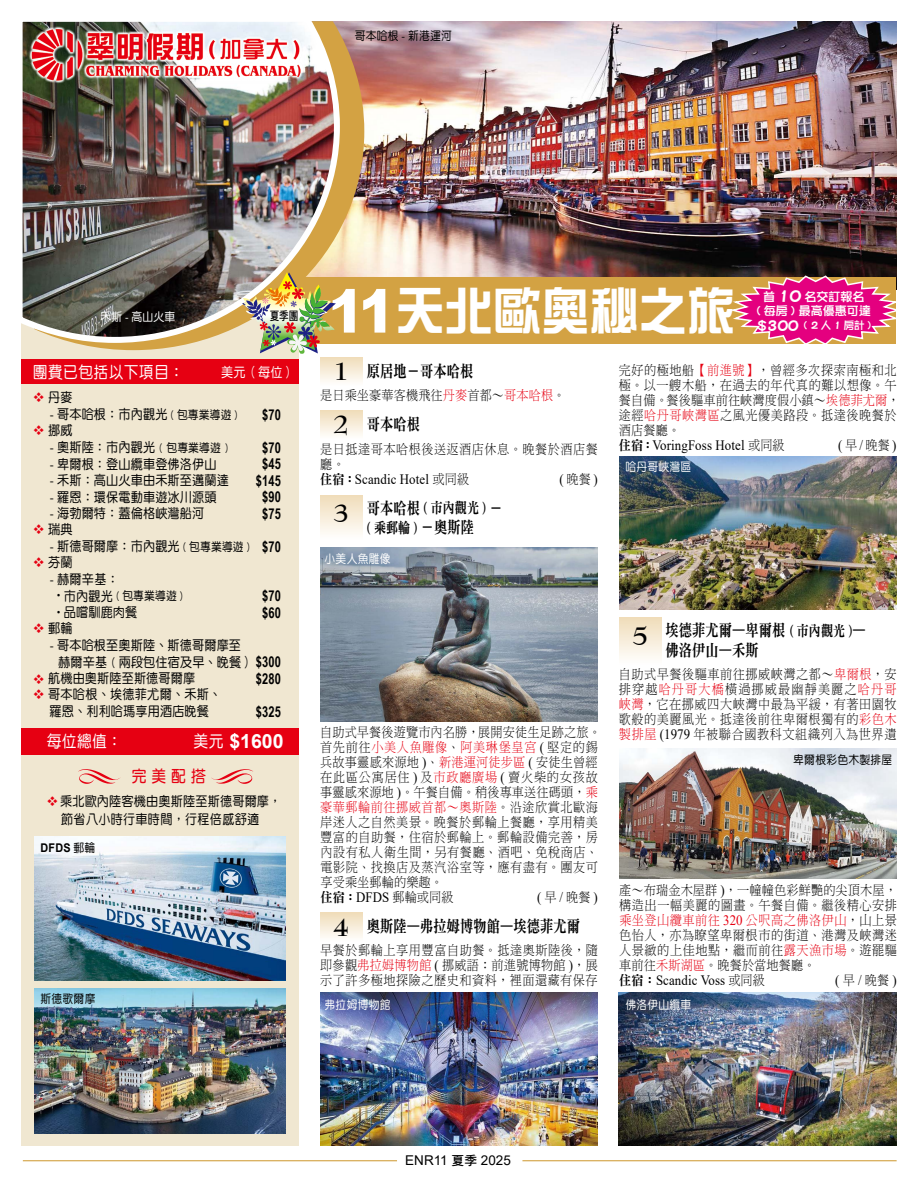
<style>
.page{position:relative;width:918px;height:1188px;background:#fff}
.page>*{position:absolute;margin:0;border:0;box-sizing:border-box;transform-origin:0 0}
.t1{font:51px "DF Zong Yi Std W7";color:#fff;scale:.95 1}
.t2{font:700 25.5px/53.4px "Bernhard Modern BT";color:#000}
.t3{font:700 19.5px "Arial";color:#fff}
.t4{font:16.5px/19.5px "DF Ming Std W9";letter-spacing:.01em;color:#000;scale:.8 1}
.t5{font:16.5px "DF Yuan Std W5";letter-spacing:.02em;color:#fff;scale:.9 1}
.t6{font:16.5px "DF Yuan Std W7";color:#e60012;scale:.9 1}
.t7{font:700 15px "Arial Narrow";letter-spacing:.01em;color:#000;scale:.9 1}
.t8{font:15px/19.5px "DF Ming Std W9";letter-spacing:.01em;color:#000;scale:.8 1}
.t9{font:14.25px "Times New Roman";letter-spacing:.01em;color:#000;scale:.9 1}
.t10{font:13.5px/15px "DF Ming Std W3";letter-spacing:.04em;color:#000;scale:.9 1}
.t11{font:13.5px/17.2px "DF Yuan Std W5";letter-spacing:.01em;color:#000;text-align:center;scale:.9 1}
.t12{font:13.5px "DF Ming Std W3";letter-spacing:.01em;color:#000;scale:.9 1}
.t13{font:13.5px "Arial";color:#000}
.t14{font:13.5px "DF Yuan Std W5";color:#fff;scale:.9 1}
.t15{font:12px "DF Yuan Std W5";letter-spacing:.02em;color:#000;scale:.9 1}
.t16{font:12px "DF Yuan Std W5";letter-spacing:.02em;color:#fff;scale:.9 1}
.t17{font:12px/14.2px "DFPOP1 Std W7";color:#fff;text-align:center}
.t18{font:700 12px "Arial";color:#000;scale:.9 1}
.t19{font:12px "DF Hei Std W7";color:#000;scale:.8 1}
.t20{font:10.5px "DFPOP1 Std W7";color:#fff}
.s1{color:#e60012}
.s2{font-size:12px}
.s3{font-family:"Arial Narrow";font-weight:700;font-size:15px}
.s4{font-size:13.5px}
.s5{font-family:"DF Yuan Std W5";font-weight:400;font-size:16.5px}
.s6{font-family:"DF Yuan Std W5";font-weight:400}
.s7{font-family:"Arial";font-weight:900;font-size:60px}
.s8{font-size:16.5px}
.s9{font-size:15px}
.s10{font-family:"DF Ming Std W9";font-size:13.5px}
.s11{font-family:"DF Ming Std W3";font-size:13.5px}
.s12{font-family:"Times New Roman";font-size:14.25px}
.s13{font-family:"DF Ming Std W9"}
.s14{font-family:"Times New Roman";font-size:14.25px;color:#e60012}
.s15{font-family:"DF Hei Std W7";font-size:12.75px}
</style>
<div class="page">
<img style="left:364px;top:21px;width:532px;height:256px">
<div style="left:270px;top:277px;width:626px;height:67px;background:#d3a243"></div>
<div style="left:21px;top:301px;width:278px;height:844px;background:#f0e7d1"></div>
<svg style="left:89px;top:21px;width:275px;height:329px;fill:#d3a243"></svg>
<img style="left:21px;top:21px;width:322px;height:325px">
<img style="left:28px;top:26px;width:277px;height:57px">
<div style="left:320px;top:357px;width:43px;height:30px;background:linear-gradient(to bottom,#f0ddb9,#fffffe)"></div>
<svg style="left:320px;top:411px;width:43px;height:24px"></svg>
<div style="left:320px;top:495px;width:43px;height:47px;background:linear-gradient(to bottom,#f0dcb9,#fff)"></div>
<div style="left:619px;top:618px;width:43px;height:49px;background:linear-gradient(to bottom,#f0ddba,#fff)"></div>
<div style="left:21px;top:729px;width:278px;height:26px;background:#e60012"></div>
<svg style="left:78px;top:769px;width:43px;height:15px"></svg>
<svg style="left:211px;top:769px;width:42px;height:15px"></svg>
<svg style="left:727px;top:274px;width:170px;height:70px"></svg>
<img style="left:35px;top:837px;width:251px;height:144px">
<img style="left:35px;top:989px;width:251px;height:144px">
<img style="left:619px;top:748px;width:278px;height:131px">
<hr style="left:23px;top:1160px;width:374px;height:1px;background:#d3a243">
<hr style="left:522px;top:1160px;width:375px;height:1px;background:#d3a243">
<div style="left:21px;top:360px;width:278px;height:24px;background:#e60012"></div>
<img style="left:242px;top:272px;width:94px;height:82px">
<img style="left:320px;top:547px;width:278px;height:175px">
<img style="left:619px;top:456px;width:278px;height:154px">
<img style="left:320px;top:993px;width:278px;height:152px">
<div style="left:320px;top:913px;width:43px;height:30px;background:linear-gradient(to bottom,#f0ddba,#fffffe)"></div>
<img style="left:619px;top:993px;width:278px;height:152px">
<p class="t15" style="left:355px;top:29px;width:109px">哥本哈根 - 新港運河</p>
<p class="t16" style="left:100px;top:310px;width:85px">禾斯 - 高山火車</p>
<p class="t19" style="left:270px;top:309px;width:37px">夏季團</p>
<p class="t5" style="left:33px;top:363px;width:169px">團費已包括以下項目：</p>
<p class="t14" style="left:221px;top:365px;width:84px">美元（每位）</p>
<p class="t11" style="left:33px;top:388px;width:46px"><span class="s1">❖</span> 丹麥</p>
<p class="t11" style="left:50px;top:406px;width:210px">- 哥本哈根：市內觀光 <span class="s2">( 包專業導遊 )</span></p>
<p class="t7" style="left:262px;top:403px;width:22px">$70</p>
<p class="t11" style="left:33px;top:421px;width:46px"><span class="s1">❖</span> 挪威</p>
<p class="t11" style="left:50px;top:439px;width:200px">- 奧斯陸：市內觀光 <span class="s2">( 包專業導遊 )</span></p>
<p class="t7" style="left:262px;top:436px;width:22px">$70</p>
<p class="t11" style="left:50px;top:455px;width:187px">- 卑爾根：登山纜車登佛洛伊山</p>
<p class="t7" style="left:262px;top:453px;width:22px">$45</p>
<p class="t11" style="left:50px;top:472px;width:200px">- 禾斯：高山火車由禾斯至邁蘭達</p>
<p class="t7" style="left:256px;top:469px;width:29px">$145</p>
<p class="t11" style="left:50px;top:488px;width:187px">- 羅恩：環保電動車遊冰川源頭</p>
<p class="t7" style="left:262px;top:486px;width:22px">$90</p>
<p class="t11" style="left:50px;top:505px;width:173px">- 海勃爾特：蓋倫格峽灣船河</p>
<p class="t7" style="left:262px;top:502px;width:22px">$75</p>
<p class="t11" style="left:33px;top:520px;width:46px"><span class="s1">❖</span> 瑞典</p>
<p class="t11" style="left:50px;top:538px;width:258px">- 斯德哥爾摩：市內觀光 <span class="s2">( 包專業導遊 )</span> <span class="s3">$70</span></p>
<p class="t11" style="left:33px;top:553px;width:46px"><span class="s1">❖</span> 芬蘭</p>
<p class="t11" style="left:50px;top:570px;width:78px">- 赫爾辛基：</p>
<p class="t15" style="left:64px;top:590px;width:134px"><span class="s4">市內觀光</span> ( 包專業導遊 )</p>
<p class="t7" style="left:262px;top:585px;width:22px">$70</p>
<p class="t11" style="left:64px;top:604px;width:83px">品嚐馴鹿肉餐</p>
<p class="t7" style="left:262px;top:601px;width:22px">$60</p>
<p class="t11" style="left:33px;top:619px;width:46px"><span class="s1">❖</span> 郵輪</p>
<p class="t11" style="left:58px;top:636px;width:249px;text-align:left;text-indent:-8px">- 哥本哈根至奧斯陸、斯德哥爾摩至<br>赫爾辛基 ( 兩段包住宿及早、晚餐） <span class="s3">$300</span></p>
<p class="t11" style="left:33px;top:670px;width:182px"><span class="s1">❖</span> 航機由奧斯陸至斯德哥爾摩</p>
<p class="t7" style="left:256px;top:667px;width:29px">$280</p>
<p class="t11" style="left:33px;top:685px;width:211px"><span class="s1">❖</span> 哥本哈根、埃德菲尤爾、禾斯、羅恩、利利哈瑪享用酒店晚餐</p>
<p class="t7" style="left:256px;top:700px;width:29px">$325</p>
<p class="t5" style="left:47px;top:732px;width:85px">每位總值：</p>
<h3 class="t3" style="left:194px;top:727px;width:91px"><span class="s5">美元</span> $1600</h3>
<p class="t6" style="left:132px;top:767px;width:84px">完 美 配 搭</p>
<p class="t11" style="left:46px;top:792px;width:263px;line-height:18px"><span class="s1">❖</span>乘北歐內陸客機由奧斯陸至斯德哥爾摩，節省八小時行車時間，行程倍感舒適</p>
<p class="t18" style="left:41px;top:839px;width:62px">DFDS <span class="s6">郵輪</span></p>
<p class="t15" style="left:41px;top:992px;width:62px">斯德歌爾摩</p>
<h1 class="t1" style="left:328px;top:284px;width:430px"><span class="s7">11</span>天北歐奧秘之旅</h1>
<p class="t17" style="left:757px;top:289px;width:115px">首 <span class="s8">10</span> 名交訂報名<br>( 每房 ) 最高優惠可達</p>
<p class="t20" style="left:757px;top:320px;width:116px"><span class="s9">$300</span> ( 2 人 1 房計 )</p>
<h2 class="t2" style="left:334px;top:344px;width:16px">1<br>2</h2>
<p class="t4" style="left:367px;top:361px;width:135px">原居地－哥本哈根</p>
<p class="t12" style="left:320px;top:388px;width:274px">是日乘坐豪華客機飛往<span class="s1">丹麥</span>首都～<span class="s1">哥本哈根</span>。</p>
<p class="t4" style="left:367px;top:414px;width:68px">哥本哈根</p>
<p class="t10" style="left:320px;top:441px;width:310px">是日抵達哥本哈根後送返酒店休息。晚餐於酒店餐廳。</p>
<p class="t9" style="left:320px;top:469px;width:167px"><span class="s10">住宿：</span>Scandic Hotel <span class="s11">或同級</span></p>
<p class="t9" style="left:559px;top:469px;width:44px">(<span class="s11">晚餐</span>)</p>
<p class="t8" style="left:367px;top:498px;width:171px"><span class="s8">哥本哈根</span> ( 市內觀光 ) <span class="s8">－</span>( 乘郵輪 ) <span class="s8">－奧斯陸</span></p>
<h2 class="t2" style="left:334px;top:486px;width:16px">3</h2>
<p class="t16" style="left:325px;top:552px;width:75px">小美人魚雕像</p>
<p class="t10" style="left:619px;top:363px;width:314px">完好的極地船<span class="s1">【前進號】</span>，曾經多次探索南極和北極。以一艘木船，在過去的年代真的難以想像。午餐自備。餐後驅車前往峽灣度假小鎮～<span class="s1">埃德菲尤爾</span>，途經<span class="s1">哈丹哥峽灣區</span>之風光優美路段。抵達後晚餐於酒店餐廳。</p>
<p class="t9" style="left:619px;top:435px;width:186px"><span class="s10">住宿：</span>VoringFoss Hotel <span class="s11">或同級</span></p>
<p class="t9" style="left:838px;top:435px;width:66px">(<span class="s11">早</span>/<span class="s11">晚餐</span>)</p>
<p class="t16" style="left:625px;top:461px;width:75px">哈丹哥峽灣區</p>
<p class="t10" style="left:320px;top:724px;width:313px">自助式早餐後遊覽市內名勝，展開安徒生足跡之旅。首先前往<span class="s1">小美人魚雕像</span>、<span class="s1">阿美琳堡皇宮</span> <span class="s12">(</span> 堅定的錫兵故事靈感來源地 <span class="s12">)</span>、<span class="s1">新港運河徒步區</span> <span class="s12">(</span> 安徒生曾經在此區公寓居住 <span class="s12">)</span> 及<span class="s1">市政廳廣場</span> <span class="s12">(</span> 賣火柴的女孩故事靈感來源地 <span class="s12">)</span>。午餐自備。稍後專車送往碼頭，<span class="s1">乘豪華郵輪前往挪威首都～奧斯陸</span>。沿途欣賞北歐海岸迷人之自然美景。晚餐於郵輪上餐廳，享用精美豐富的自助餐，住宿於郵輪上。郵輪設備完善，房內設有私人衛生間，另有餐廳、酒吧、免稅商店、電影院、找換店及蒸汽浴室等，應有盡有。團友可享受乘坐郵輪的樂趣。<br><span class="s13">住宿：</span><span class="s12">DFDS</span> 郵輪或同級</p>
<p class="t9" style="left:537px;top:887px;width:69px">(<span class="s11">早</span>/<span class="s11">晚餐</span>)</p>
<p class="t4" style="left:367px;top:916px;width:268px">奧斯陸—弗拉姆博物館—埃德菲尤爾</p>
<p class="t10" style="left:320px;top:943px;width:310px;text-align:justify">早餐於郵輪上享用豐富自助餐。抵達奧斯陸後，隨即參觀<span class="s1">弗拉姆博物館</span> <span class="s12">(</span> 挪威語：前進號博物館 <span class="s12">)</span>，展示了許多極地探險之歷史和資料，裡面還藏有保存</p>
<h2 class="t2" style="left:334px;top:900px;width:16px">4</h2>
<p class="t4" style="left:666px;top:621px;width:252px">埃德菲尤爾—卑爾根 <span class="s9">( 市內觀光 )</span>—佛洛伊山—禾斯</p>
<p class="t10" style="left:619px;top:667px;width:310px;text-align:justify">自助式早餐後驅車前往挪威峽灣之都～<span class="s1">卑爾根</span>，安排穿越<span class="s1">哈丹哥大橋</span>橫過挪威最幽靜美麗之<span class="s1">哈丹哥峽灣</span>，它在挪威四大峽灣中最為平緩，有著田園牧歌般的美麗風光。抵達後前往卑爾根獨有的<span class="s1">彩色木製排屋</span> <span class="s12">(1979</span> 年被聯合國教科文組織列入為世界遺</p>
<h2 class="t2" style="left:633px;top:609px;width:16px">5</h2>
<p class="t15" style="left:793px;top:753px;width:111px">卑爾根彩色木製排屋</p>
<p class="t10" style="left:619px;top:882px;width:310px;text-align:justify">產～布瑞金木屋群 <span class="s12">)</span>，一幢幢色彩鮮艷的尖頂木屋，構造出一幅美麗的圖畫。午餐自備。繼後精心安排<span class="s1">乘坐登山纜車前往</span> <span class="s14">320</span> <span class="s1">公呎高之佛洛伊山</span>，山上景色怡人，亦為瞭望卑爾根市的街道、港灣及峽灣迷人景緻的上佳地點，繼而前往<span class="s1">露天漁市場</span>。遊罷驅車前往<span class="s1">禾斯湖區</span>。晚餐於當地餐廳。</p>
<p class="t9" style="left:619px;top:970px;width:163px"><span class="s10">住宿：</span>Scandic Voss <span class="s11">或同級</span></p>
<p class="t9" style="left:835px;top:970px;width:70px">(<span class="s11">早</span>/<span class="s11">晚餐</span>)</p>
<p class="t16" style="left:325px;top:998px;width:75px">弗拉姆博物館</p>
<p class="t16" style="left:625px;top:998px;width:75px">佛洛伊山纜車</p>
<p class="t13" style="left:405px;top:1151px;width:107px">ENR11 <span class="s15">夏季</span> 2025</p>
</div>
